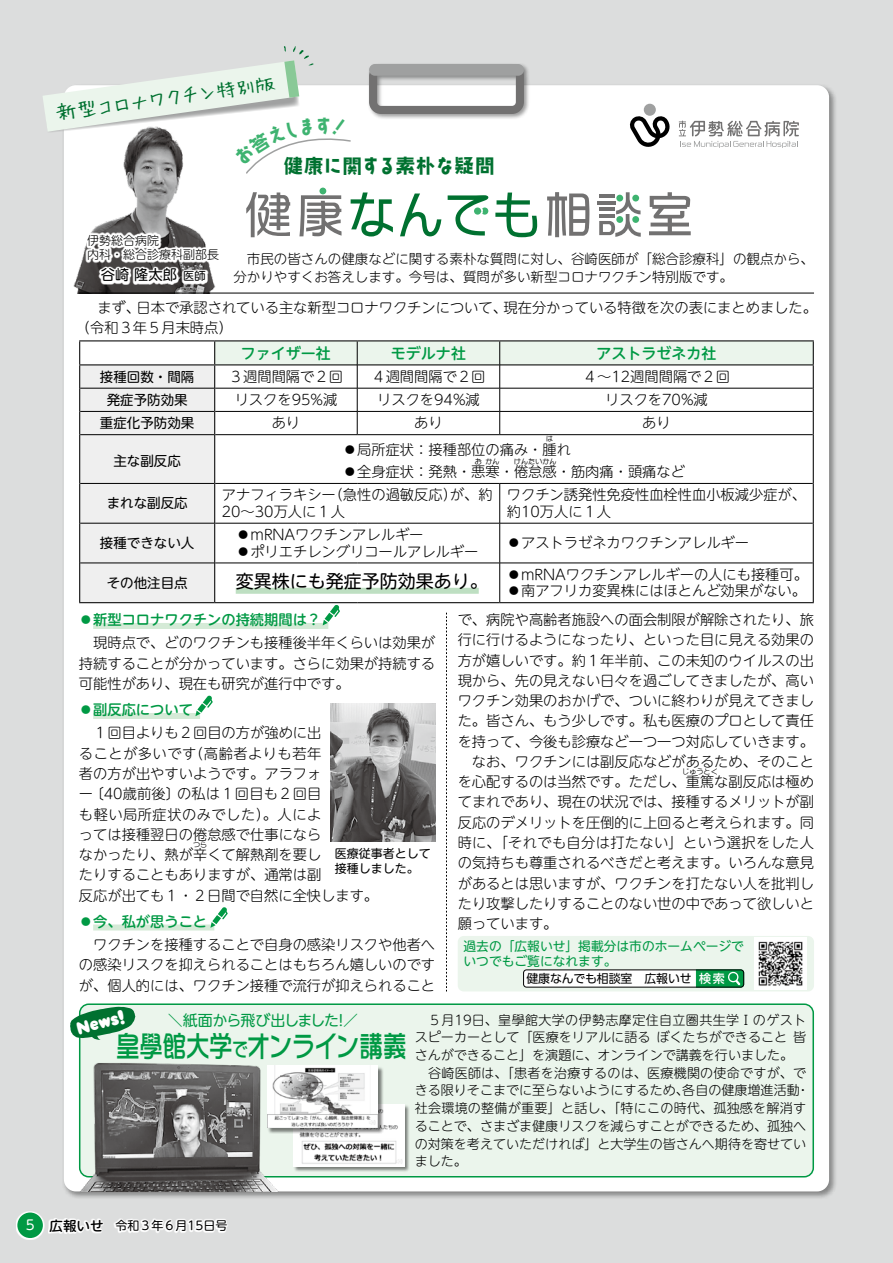
<style>
.page{position:relative;width:893px;height:1263px;background:#dcdddd}
.page>*{position:absolute;margin:0;border:0;box-sizing:border-box;transform-origin:0 0}
.t1{font:30.15px "DFPOP Mix Std W5";letter-spacing:-.1em;color:#094;scale:.85 1}
.t2{font:19.5px "Hui Font";color:#007130}
.t3{font:19.05px "T Am F1 tombo bold";letter-spacing:.015em;color:#007130}
.t4{font:18px "UD Shin M Go Pr 6 N";color:#000}
.t5{font:16.2px "funwariround";color:#fff}
.t6{font:500 15px "UD Shin M Go Pr 6 N";color:#094}
.t7{font:15px "UD Shin M Go Pr 6 N";letter-spacing:-.065em;color:#094}
.t8{font:300 14.25px/20.2px "UD Shin M Go Pr 6 N";color:#000;text-align:justify}
.t9{font:500 14.25px "UD Shin M Go Pr 6 N";color:#094}
.t10{font:300 14.25px "UD Shin M Go Pr 6 N";letter-spacing:.035em;color:#000}
.t11{font:14.25px "UD Shin M Go Pr 6 N";color:#000}
.t12{font:300 13.5px/18px "UD Shin M Go Pr 6 N";color:#000}
.t13{font:13.5px "UD Shin M Go Pr 6 N";color:#000}
.t14{font:500 13.5px "UD Shin M Go Pr 6 N";color:#000}
.t15{font:13.5px "UD Shin M Go Pr 6 N";color:#fff}
.t16{font:300 13.05px/17.7px "UD Shin M Go Pr 6 N";color:#000}
.t17{font:300 13.05px "UD Shin M Go Pr 6 N";letter-spacing:.025em;color:#000}
.t18{font:300 13.05px "UD Shin M Go Pr 6 N";letter-spacing:.02em;color:#000}
.t19{font:12.75px/15px "UD Shin M Go Pr 6 N";color:#094}
.t20{font:12px/15px "UD Shin M Go Pr 6 N";color:#000}
.t21{font:300 12px/14.2px "UD Shin M Go Pr 6 N";color:#000}
.t22{font:12px "UD Shin Go Pr 6 N";color:#000}
.t23{font:500 12px "UD Shin Go Pr 6 N";color:#fff}
.t24{font:11.25px "UD Shin M Go Pr 6 N";color:#000}
.t25{font:7.2px "DF Maru Gothic Std W5";color:#000}
.s1{font-size:21.3px}
</style>
<div class="page">
<div style="left:62px;top:83px;width:775px;height:1116px;background:#000;opacity:.4"></div>
<div style="left:64px;top:85px;width:765px;height:1106px;background:#fff;border-radius:12px"></div>
<div style="left:80px;top:1004px;width:733px;height:173px;background:#ebf5ec;border-radius:9px"></div>
<div style="left:79px;top:1003px;width:735px;height:174px;border:2px solid #094;border-radius:9px"></div>
<svg style="left:16px;top:1211px;width:28px;height:28px"></svg>
<div style="left:17px;top:1212px;width:26px;height:26px;background:#094;border-radius:50%"></div>
<svg style="left:48px;top:1218px;width:180px;height:15px;fill:#fdfdfd"></svg>
<img style="left:62px;top:174px;width:202px;height:119px">
<svg style="left:70px;top:1007px;width:65px;height:33px"></svg>
<div style="left:294px;top:1104px;width:116px;height:68px;background:#000;opacity:.5"></div>
<img style="left:294px;top:1104px;width:110px;height:62px">
<div style="left:267px;top:1066px;width:117px;height:68px;background:#000;opacity:.5"></div>
<img style="left:293px;top:1066px;width:85px;height:62px">
<svg style="left:85px;top:232px;width:136px;height:52px"></svg>
<hr style="left:215px;top:340px;width:142px;height:1px;background:#000">
<hr style="left:357px;top:340px;width:143px;height:1px;background:#000">
<hr style="left:500px;top:340px;width:314px;height:1px;background:#000">
<hr style="left:79px;top:340px;width:136px;height:1px;background:#000">
<hr style="left:79px;top:293px;width:735px;height:1px;background:#000">
<div style="left:368px;top:62px;width:163px;height:58px;background:#000;opacity:.4"></div>
<svg style="left:369px;top:64px;width:155px;height:50px"></svg>
<div style="left:369px;top:64px;width:155px;height:12px;background:#9fa0a0;border-radius:6px"></div>
<svg style="left:246px;top:192px;width:44px;height:45px"></svg>
<svg style="left:351px;top:192px;width:42px;height:44px"></svg>
<svg style="left:400px;top:194px;width:41px;height:42px"></svg>
<svg style="left:495px;top:193px;width:42px;height:44px"></svg>
<svg style="left:547px;top:192px;width:42px;height:45px"></svg>
<svg style="left:649px;top:192px;width:42px;height:43px"></svg>
<svg style="left:299px;top:195px;width:43px;height:41px"></svg>
<div style="left:319px;top:188px;width:7px;height:6px;background:#3eb370;border-radius:50%"></div>
<hr style="left:598px;top:201px;width:18px;height:4px;background:#727171">
<svg style="left:599px;top:192px;width:42px;height:45px"></svg>
<div style="left:616px;top:195px;width:7px;height:6px;background:#3eb370;border-radius:50%"></div>
<div style="left:632px;top:195px;width:7px;height:6px;background:#3eb370;border-radius:50%"></div>
<div style="left:616px;top:216px;width:7px;height:7px;background:#3eb370;border-radius:50%"></div>
<div style="left:632px;top:216px;width:7px;height:7px;background:#3eb370;border-radius:50%"></div>
<svg style="left:448px;top:195px;width:40px;height:41px"></svg>
<svg style="left:629px;top:115px;width:41px;height:32px"></svg>
<div style="left:644px;top:104px;width:12px;height:12px;background:#9fa0a0;border-radius:50%"></div>
<svg style="left:679px;top:121px;width:120px;height:27px"></svg>
<img style="left:63px;top:1055px;width:230px;height:136px">
<svg style="left:79px;top:341px;width:735px;height:650px"></svg>
<svg style="left:43px;top:46px;width:309px;height:128px"></svg>
<h2 class="t2" style="left:55px;top:100px;width:222px;rotate:-8deg">新型コロナワクチン特別版</h2>
<h3 class="t3" style="left:284px;top:156px;width:212px">健康に関する素朴な疑問</h3>
<p class="t21" style="left:87px;top:232px;width:134px">伊勢総合病院<br>内科・総合診療科副部長</p>
<p class="t24" style="left:183px;top:267px;width:24px">医師</p>
<p class="t11" style="left:101px;top:263px;width:77px">谷崎隆太郎</p>
<p class="t12" style="left:233px;top:249px;width:582px">　市民の皆さんの健康などに関する素朴な質問に対し、谷崎医師が「総合診療科」の観点から、分かりやすくお答えします。今号は、質問が多い新型コロナワクチン特別版です。</p>
<p class="t8" style="left:76px;top:297px;width:158px;line-height:19.5px;text-indent:7px">　まず、<br>（令和３年５月末時点(</p>
<p class="t8" style="left:503px;top:297px;width:315px">現在分かっている特徴を次の表にまとめました。</p>
<p class="t8" style="left:137px;top:297px;width:372px">日本で承認されている主な新型コロナワクチンについて、</p>
<p class="t6" style="left:241px;top:340px;width:91px">ファイザー社</p>
<p class="t6" style="left:391px;top:340px;width:76px">モデルナ社</p>
<p class="t6" style="left:596px;top:340px;width:121px">アストラゼネカ社</p>
<p class="t13" style="left:100px;top:365px;width:96px">接種回数・間隔</p>
<p class="t8" style="left:229px;top:366px;width:115px">３週間間隔で２回</p>
<p class="t8" style="left:371px;top:366px;width:116px">４週間間隔で２回</p>
<p class="t8" style="left:583px;top:366px;width:149px">４～12週間間隔で２回</p>
<p class="t13" style="left:107px;top:389px;width:82px">発症予防効果</p>
<p class="t8" style="left:235px;top:389px;width:104px">リスクを95%減</p>
<p class="t8" style="left:377px;top:389px;width:104px">リスクを94%減</p>
<p class="t8" style="left:605px;top:389px;width:104px">リスクを70%減</p>
<p class="t13" style="left:100px;top:412px;width:96px">重症化予防効果</p>
<p class="t8" style="left:272px;top:412px;width:30px">あり</p>
<p class="t8" style="left:414px;top:412px;width:30px">あり</p>
<p class="t8" style="left:642px;top:412px;width:30px">あり</p>
<p class="t13" style="left:113px;top:449px;width:69px">主な副反応</p>
<p class="t13" style="left:107px;top:492px;width:82px">まれな副反応</p>
<p class="t25" style="left:546px;top:435px;width:9px">は</p>
<p class="t8" style="left:343px;top:461px;width:343px">⃝全身症状：発熱・悪寒・倦怠感・筋肉痛・頭痛など</p>
<p class="t8" style="left:343px;top:438px;width:229px">⃝局所症状：接種部位の痛み・腫れ</p>
<p class="t25" style="left:475px;top:457px;width:9px">お</p>
<p class="t25" style="left:485px;top:457px;width:16px">かん</p>
<p class="t25" style="left:514px;top:457px;width:44px">けんたいかん</p>
<p class="t8" style="left:329px;top:484px;width:165px">（急性の過敏反応が）、約</p>
<p class="t8" style="left:507px;top:486px;width:301px;line-height:16.5px">ワクチン誘発性免疫性血栓性血小板減少症が、約10万人に１人</p>
<p class="t8" style="left:222px;top:484px;width:115px">アナフィラキシー</p>
<p class="t8" style="left:222px;top:501px;width:125px">20～30万人に１人</p>
<p class="t8" style="left:236px;top:524px;width:189px">⃝mRNAワクチンアレルギー</p>
<p class="t13" style="left:100px;top:532px;width:96px">接種できない人</p>
<p class="t8" style="left:507px;top:532px;width:244px">⃝アストラゼネカワクチンアレルギー</p>
<p class="t8" style="left:236px;top:540px;width:244px">⃝ポリエチレングリコールアレルギー</p>
<p class="t13" style="left:107px;top:572px;width:82px">その他注目点</p>
<p class="t4" style="left:236px;top:566px;width:254px">変異株にも発症予防効果あり。</p>
<p class="t8" style="left:507px;top:564px;width:303px">⃝mRNAワクチンアレルギーの人にも接種可。</p>
<p class="t8" style="left:507px;top:580px;width:301px">⃝南アフリカ変異株にはほとんど効果がない。</p>
<p class="t9" style="left:79px;top:608px;width:244px">⃝新型コロナワクチンの持続期間は?</p>
<p class="t8" style="left:79px;top:632px;width:358px">　現時点で、どのワクチンも接種後半年くらいは効果が持続することが分かっています。さらに効果が持続する可能性があり、現在も研究が進行中です。</p>
<p class="t9" style="left:79px;top:698px;width:116px">⃝副反応について</p>
<p class="t8" style="left:79px;top:722px;width:244px;text-align:right">　１回目よりも２回目の方が強めに出（高齢者よりも若年</p>
<p class="t10" style="left:79px;top:742px;width:119px">ることが多いです</p>
<p class="t8" style="left:79px;top:763px;width:244px">者の方が出やすいようです。アラフォ</p>
<p class="t8" style="left:177px;top:783px;width:146px">の私は１回目も２回目</p>
<p class="t8" style="left:90px;top:783px;width:92px">〔40歳前後〕</p>
<p class="t8" style="left:79px;top:783px;width:244px;text-align:left">ー<br>も軽い局所症状のみでした）。人によっては接種翌日の倦怠感で仕事にならなかったり、熱が辛くて解熱剤を要し</p>
<p class="t25" style="left:193px;top:841px;width:16px">つら</p>
<p class="t8" style="left:79px;top:864px;width:301px">たりすることもありますが、通常は副<br>反応が出ても１・２日間で自然に全快します。</p>
<p class="t9" style="left:79px;top:909px;width:130px">⃝今、私が思うこと</p>
<p class="t8" style="left:79px;top:934px;width:358px">　ワクチンを接種することで自身の感染リスクや他者への感染リスクを抑えられることはもちろん嬉しいのですが、個人的には、ワクチン接種で流行が抑えられること</p>
<p class="t20" style="left:335px;top:846px;width:97px">医療従事者として接種しました。</p>
<p class="t8" style="left:458px;top:609px;width:358px">で、病院や高齢者施設への面会制限が解除されたり、旅行に行けるようになったり、といった目に見える効果の方が嬉しいです。約１年半前、この未知のウイルスの出現から、先の見えない日々を過ごしてきましたが、高いワクチン効果のおかげで、ついに終わりが見えてきました。皆さん、もう少しです。私も医療のプロとして責任を持って、今後も診療など一つ一つ対応していきます。　なお、ワクチンには副反応などがあるため、そのことを心配するのは当然です。ただし、重篤な副反応は極め</p>
<p class="t25" style="left:682px;top:768px;width:37px">じゅうとく</p>
<p class="t8" style="left:458px;top:791px;width:358px">てまれであり、現在の状況では、接種するメリットが副反応のデメリットを圧倒的に上回ると考えられます。同時に、「それでも自分は打たない」という選択をした人の気持ちも尊重されるべきだと考えます。いろんな意見があるとは思いますが、ワクチンを打たない人を批判したり攻撃したりすることのない世の中であって欲しいと願っています。</p>
<p class="t19" style="left:464px;top:938px;width:282px">過去の「広報いせ」掲載分は市のホームページでいつでもご覧になれます。</p>
<p class="t23" style="left:699px;top:969px;width:27px">検索</p>
<p class="t22" style="left:526px;top:969px;width:167px">健康なんでも相談室　広報いせ</p>
<p class="t5" style="left:74px;top:1021px;width:51px;rotate:-15deg">News!</p>
<p class="t7" style="left:168px;top:1008px;width:192px">＼紙面から飛び出しました／</p>
<p class="t7" style="left:333px;top:1008px;width:16px">!</p>
<h1 class="t1" style="left:115px;top:1030px;width:346px">皇學館大学<span class="s1">で</span>オンライン講義</h1>
<p class="t17" style="left:415px;top:1009px;width:393px">　５月19日、皇學館大学の伊勢志摩定住自立圏共生学Ⅰのゲスト</p>
<p class="t16" style="left:415px;top:1028px;width:393px">スピーカーとして「医療をリアルに語るぼくたちができること皆</p>
<p class="t16" style="left:415px;top:1045px;width:380px">さんができること」を演題に、オンラインで講義を行いました。</p>
<p class="t18" style="left:415px;top:1062px;width:393px">　谷崎医師は、「患者を治療するのは、医療機関の使命ですが、で</p>
<p class="t16" style="left:796px;top:1081px;width:15px">・</p>
<p class="t16" style="left:682px;top:1081px;width:119px">各自の健康増進活動</p>
<p class="t16" style="left:415px;top:1081px;width:393px">きる限りそこまでに至らないようにするため、<br>社会環境の整備が重要」と話し、「特にこの時代、孤独感を解消することで、さまざま健康リスクを減らすことができるため、孤独への対策を考えていただければ」と大学生の皆さんへ期待を寄せていました。</p>
<p class="t15" style="left:26px;top:1214px;width:10px">5</p>
<p class="t14" style="left:50px;top:1214px;width:55px">広報いせ</p>
<p class="t20" style="left:104px;top:1217px;width:125px">　令和３年６月15日号</p>
</div>
